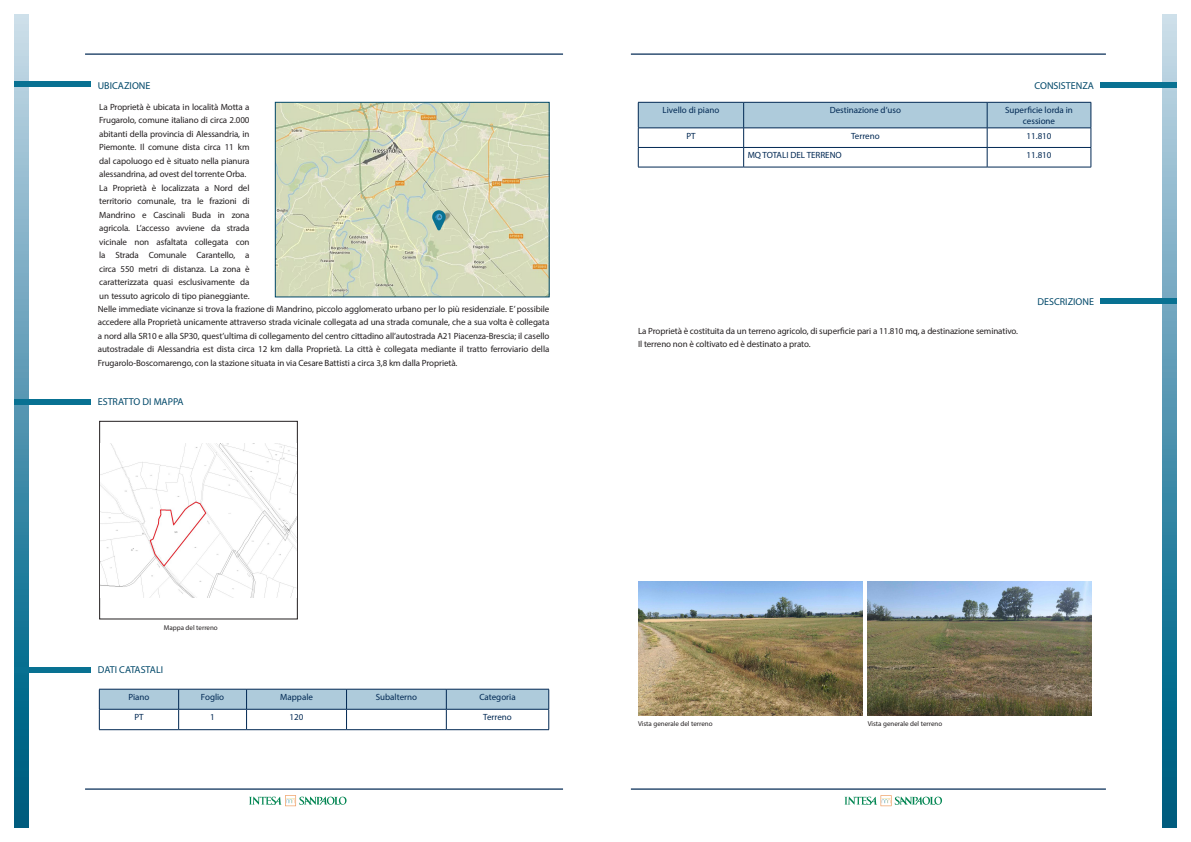
<style>
.page{position:relative;width:1191px;height:842px;background:#fff}
.page>*{position:absolute;margin:0;border:0;box-sizing:border-box;transform-origin:0 0}
.t1{font:10px "Myriad Pro";color:#004869}
.t2{font:9px/13.5px "Myriad Pro";letter-spacing:-.01em;color:#231f20;text-align:justify}
.t3{font:9px/10.8px "Myriad Pro";color:#002853;text-align:center}
.t4{font:7px "Myriad Pro";color:#231f20}
</style>
<div class="page">
<svg style="left:1162px;top:14px;width:14px;height:814px;background:#5396b0"></svg>
<svg style="left:14px;top:14px;width:14px;height:814px;background:#5396b1"></svg>
<hr style="left:85px;top:54px;width:478px;height:1px;background:#002853">
<hr style="left:631px;top:54px;width:475px;height:1px;background:#002853">
<hr style="left:85px;top:789px;width:478px;height:1px;background:#002853">
<hr style="left:631px;top:789px;width:475px;height:1px;background:#002853">
<svg style="left:249px;top:795px;width:97px;height:11px"></svg>
<svg style="left:844px;top:795px;width:98px;height:11px"></svg>
<div style="left:14px;top:81px;width:77px;height:6px;background:#087192"></div>
<div style="left:14px;top:399px;width:77px;height:5px;background:#087192"></div>
<div style="left:1100px;top:298px;width:76px;height:6px;background:#087192"></div>
<div style="left:1100px;top:82px;width:76px;height:5px;background:#087192"></div>
<div style="left:14px;top:668px;width:77px;height:5px;background:#087192"></div>
<img style="left:867px;top:581px;width:224px;height:135px">
<img style="left:638px;top:581px;width:224px;height:135px">
<hr style="left:638px;top:167px;width:105px;height:1px;background:#002853">
<hr style="left:743px;top:167px;width:244px;height:1px;background:#002853">
<hr style="left:987px;top:167px;width:104px;height:1px;background:#002853">
<svg style="left:638px;top:102px;width:453px;height:65px"></svg>
<hr style="left:743px;top:147px;width:244px;height:1px;background:#002853">
<svg style="left:99px;top:689px;width:450px;height:40px"></svg>
<hr style="left:99px;top:729px;width:80px;height:1px;background:#002853">
<hr style="left:179px;top:729px;width:67px;height:1px;background:#002853">
<hr style="left:246px;top:729px;width:100px;height:1px;background:#002853">
<hr style="left:346px;top:729px;width:100px;height:1px;background:#002853">
<hr style="left:446px;top:729px;width:103px;height:1px;background:#002853">
<img style="left:277px;top:104px;width:270px;height:191px">
<div style="left:275px;top:102px;width:274px;height:195px;border:1px solid #004869"></div>
<svg style="left:432px;top:210px;width:13px;height:21px"></svg>
<div style="left:99px;top:421px;width:199px;height:198px;border:1px solid #231f20"></div>
<img style="left:101px;top:443px;width:195px;height:154px">
<p class="t1" style="left:98px;top:79px;width:54px">UBICAZIONE</p>
<p class="t2" style="left:99px;top:100px;width:152px">La Proprietà è ubicata in località Motta a Frugarolo, comune italiano di circa 2.000 abitanti della provincia di Alessandria, in Piemonte. Il comune dista circa 11 km dal capoluogo ed è situato nella pianura alessandrina, ad ovest del torrente Orba.</p>
<p class="t2" style="left:99px;top:181px;width:152px">La Proprietà è localizzata a Nord del territorio comunale, tra le frazioni di Mandrino e Cascinali Buda in zona agricola. L’accesso avviene da strada vicinale non asfaltata collegata con la Strada Comunale Carantello, a circa 550 metri di distanza. La zona è caratterizzata quasi esclusivamente da un tessuto agricolo di tipo pianeggiante.</p>
<p class="t2" style="left:98px;top:302px;width:453px">Nelle immediate vicinanze si trova la frazione di Mandrino, piccolo agglomerato urbano per lo più residenziale. E’ possibile accedere alla Proprietà unicamente attraverso strada vicinale collegata ad una strada comunale, che a sua volta è collegata a nord alla SR10 e alla SP30, quest’ultima di collegamento del centro cittadino all’autostrada A21 Piacenza-Brescia; il casello autostradale di Alessandria est dista circa 12 km dalla Proprietà. La città è collegata mediante il tratto ferroviario della Frugarolo-Boscomarengo, con la stazione situata in via Cesare Battisti a circa 3,8 km dalla Proprietà.</p>
<p class="t1" style="left:98px;top:395px;width:87px">ESTRATTO DI MAPPA</p>
<p class="t4" style="left:164px;top:624px;width:56px">Mappa del terreno</p>
<p class="t1" style="left:98px;top:664px;width:67px">DATI CATASTALI</p>
<p class="t3" style="left:128px;top:692px;width:23px">Piano</p>
<p class="t3" style="left:201px;top:692px;width:25px">Foglio</p>
<p class="t3" style="left:280px;top:692px;width:34px">Mappale</p>
<p class="t3" style="left:376px;top:692px;width:43px">Subalterno</p>
<p class="t3" style="left:479px;top:692px;width:38px">Categoria</p>
<p class="t3" style="left:134px;top:711px;width:11px">PT</p>
<p class="t3" style="left:210px;top:711px;width:6px">1</p>
<p class="t3" style="left:290px;top:711px;width:15px">120</p>
<p class="t3" style="left:483px;top:711px;width:30px">Terreno</p>
<p class="t1" style="left:1034px;top:79px;width:61px">CONSISTENZA</p>
<p class="t3" style="left:662px;top:105px;width:58px">Livello di piano</p>
<p class="t3" style="left:829px;top:105px;width:73px">Destinazione d’uso</p>
<p class="t3" style="left:1005px;top:104px;width:69px">Superficie lorda in cessione</p>
<p class="t3" style="left:686px;top:130px;width:11px">PT</p>
<p class="t3" style="left:851px;top:130px;width:30px">Terreno</p>
<p class="t3" style="left:1026px;top:130px;width:26px">11.810</p>
<p class="t3" style="left:747px;top:150px;width:96px">MQ TOTALI DEL TERRENO</p>
<p class="t3" style="left:1026px;top:150px;width:26px">11.810</p>
<p class="t2" style="left:638px;top:324px;width:381px">La Proprietà è costituita da un terreno agricolo, di superficie pari a 11.810 mq, a destinazione seminativo.</p>
<p class="t2" style="left:638px;top:337px;width:174px">Il terreno non è coltivato ed è destinato a prato.</p>
<p class="t1" style="left:1037px;top:296px;width:58px">DESCRIZIONE</p>
<p class="t4" style="left:638px;top:719px;width:76px">Vista generale del terreno</p>
<p class="t4" style="left:867px;top:719px;width:76px">Vista generale del terreno</p>
</div>
